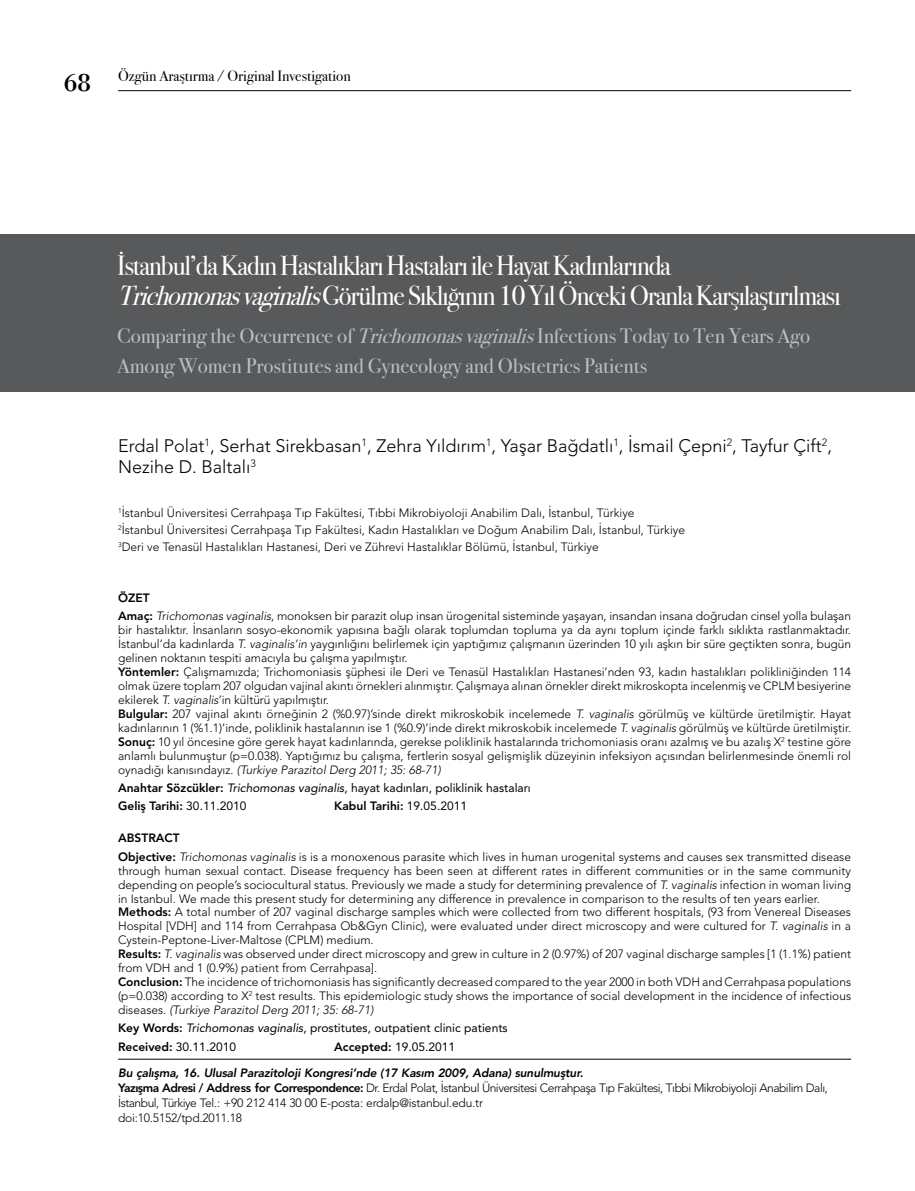
<style>
.page{position:relative;width:915px;height:1191px;background:#fff}
.page>*{position:absolute;margin:0;border:0;box-sizing:border-box;transform-origin:0 0}
.t1{font:27.75px/30px "Bodoni Svty Two ITCTT Book";letter-spacing:-.04em;color:#fff;scale:.96 1}
.t2{font:21px/30px "Bodoni Svty Two ITCTT Book";color:#bcbec0}
.t3{font:300 18px/21px "Avenir LT Std";color:#000}
.t4{font:15px "Bodoni Svty Two ITCTT Book";color:#000}
.t5{font:300 12px/14px "Avenir LT Std";color:#000}
.t6{font:300 12px/15px "Avenir LT Std";letter-spacing:-.04em;color:#000}
.t7{font:12px/18.1px "Avenir LT Std";color:#000}
.t8{font:800 12px "Avenir LT Std";color:#000}
.s1{font-family:"Bodoni";font-size:27px}
.s2{font-style:italic}
.s3{font-weight:800}
.s4{font-weight:400}
.s5{font-weight:800;font-style:italic}
</style>
<div class="page">
<hr style="left:118px;top:90px;width:732px;height:1px;background:#000">
<div style="left:0;top:234px;width:914px;height:157px;background:#58595b"></div>
<hr style="left:118px;top:1059px;width:732px;height:1px;background:#000">
<p class="t4" style="left:64px;top:64px;width:288px"><span class="s1">68</span> Özgün Araştırma / Original Investigation</p>
<h1 class="t1" style="left:117px;top:247px;width:755px">İstanbul’da Kadın Hastalıkları Hastaları ile Hayat Kadınlarında<br><span class="s2">Trichomonasvaginalis</span>Görülme Sıklığının 10 Yıl Önceki Oranla Karşılaştırılması</h1>
<h2 class="t2" style="left:117px;top:319px;width:694px">Comparing the Occurrence of <span class="s2">Trichomonasvaginalis</span>Infections Today to Ten Years Ago<br>Among Women Prostitutes and Gynecology and Obstetrics Patients</h2>
<h3 class="t3" style="left:118px;top:435px;width:715px">Erdal Polat<sup>1</sup>, Serhat Sirekbasan<sup>1</sup>, Zehra Yıldırım<sup>1</sup>, Yaşar Bağdatlı<sup>1</sup>, İsmail Çepni<sup>2</sup>, Tayfur Çift<sup>2</sup>,<br>Nezihe D. Baltalı<sup>3</sup></h3>
<p class="t5" style="left:118px;top:504px;width:568px;line-height:17.1px"><sup>1</sup>İstanbul Üniversitesi Cerrahpaşa Tıp Fakültesi, Tıbbi Mikrobiyoloji Anabilim Dalı, İstanbul, Türkiye<br><sup>2</sup>İstanbul Üniversitesi Cerrahpaşa Tıp Fakültesi, Kadın Hastalıkları ve Doğum Anabilim Dalı, İstanbul, Türkiye<br><sup>3</sup>Deri ve Tenasül Hastalıkları Hastanesi, Deri ve Zührevi Hastalıklar Bölümü, İstanbul, Türkiye</p>
<p class="t5" style="left:118px;top:589px;width:734px;line-height:18.1px"><span class="s3">ÖZET<br>Amaç:</span> <span class="s2">Trichomonas vaginalis</span>, monoksen bir parazit olup insan ürogenital sisteminde yaşayan, insandan insana doğrudan cinsel yolla bulaşan</p>
<p class="t5" style="left:118px;top:623px;width:734px">bir hastalıktır. İnsanların sosyo-ekonomik yapısına bağlı olarak toplumdan topluma ya da aynı toplum içinde farklı sıklıkta rastlanmaktadır.<br>İstanbul’da kadınlarda <span class="s2">T. vaginalis’in</span> yaygınlığını belirlemek için yaptığımız çalışmanın üzerinden 10 yılı aşkın bir süre geçtikten sonra, bugün gelinen noktanın tespiti amacıyla bu çalışma yapılmıştır.<br><span class="s3">Yöntemler:</span> Çalışmamızda; Trichomoniasis şüphesi ile Deri ve Tenasül Hastalıkları Hastanesi’nden 93, kadın hastalıkları polikliniğinden 114 olmak üzere toplam 207 olgudan vajinal akıntı örnekleri alınmıştır. Çalışmaya alınan örnekler direkt mikroskopta incelenmiş ve CPLM besiyerine ekilerek <span class="s2">T. vaginalis</span>’in kültürü yapılmıştır.<br><span class="s3">Bulgular:</span> 207 vajinal akıntı örneğinin 2 (%0.97)’sinde direkt mikroskobik incelemede <span class="s2">T. vaginalis</span> görülmüş ve kültürde üretilmiştir. Hayat kadınlarının 1 (%1.1)’inde, poliklinik hastalarının ise 1 (%0.9)’inde direkt mikroskobik incelemede <span class="s2">T. vaginalis</span> görülmüş ve kültürde üretilmiştir.<br><span class="s3">Sonuç:</span> 10 yıl öncesine göre gerek hayat kadınlarında, gerekse poliklinik hastalarında trichomoniasis oranı azalmış ve bu azalış X<sup>2</sup> testine göre anlamlı bulunmuştur (p=0.038). Yaptığımız bu çalışma, fertlerin sosyal gelişmişlik düzeyinin infeksiyon açısından belirlenmesinde önemli rol oynadığı kanısındayız. <span class="s2">(Turkiye Parazitol Derg 2011; 35: 68-71)</span></p>
<p class="t7" style="left:118px;top:779px;width:414px"><span class="s3">Anahtar Sözcükler:</span> <span class="s2">Trichomonas vaginalis</span>, hayat kadınları, poliklinik hastaları<br><span class="s3">Geliş Tarihi:</span> 30.11.2010</p>
<p class="t8" style="left:334px;top:799px;width:134px">Kabul Tarihi: <span class="s4">19.05.2011</span></p>
<p class="t5" style="left:118px;top:829px;width:734px;line-height:18.1px"><span class="s3">ABSTRACT<br>Objective:</span> <span class="s2">Trichomonas vaginalis</span> is is a monoxenous parasite which lives in human urogenital systems and causes sex transmitted disease</p>
<p class="t5" style="left:118px;top:863px;width:734px">through human sexual contact. Disease frequency has been seen at different rates in different communities or in the same community depending on people’s sociocultural status. Previously we made a study for determining prevalence of <span class="s2">T. vaginalis</span> infection in woman living in Istanbul. We made this present study for determining any difference in prevalence in comparison to the results of ten years earlier.<br><span class="s3">Methods:</span> A total number of 207 vaginal discharge samples which were collected from two different hospitals, (93 from Venereal Diseases Hospital [VDH] and 114 from Cerrahpasa Ob&amp;Gyn Clinic), were evaluated under direct microscopy and were cultured for <span class="s2">T. vaginalis</span> in a Cystein-Peptone-Liver-Maltose (CPLM) medium.<br><span class="s3">Results:</span> <span class="s2">T. vaginalis</span> was observed under direct microscopy and grew in culture in 2 (0.97%) of 207 vaginal discharge samples [1 (1.1%) patient from VDH and 1 (0.9%) patient from Cerrahpasa].<br><span class="s3">Conclusion:</span> The incidence of trichomoniasis has significantly decreased compared to the year 2000 in both VDH and Cerrahpasa populations (p=0.038) according to X<sup>2</sup> test results. This epidemiologic study shows the importance of social development in the incidence of infectious diseases. <span class="s2">(Turkiye Parazitol Derg 2011; 35: 68-71)</span></p>
<p class="t7" style="left:118px;top:1019px;width:391px"><span class="s3">Key Words:</span> <span class="s2">Trichomonas vaginalis</span>, prostitutes, outpatient clinic patients<br><span class="s3">Received:</span> 30.11.2010</p>
<p class="t7" style="left:334px;top:1037px;width:122px"><span class="s3">Accepted:</span> 19.05.2011</p>
<p class="t6" style="left:118px;top:1065px;width:711px"><span class="s5">Bu çalışma, 16. Ulusal Parazitoloji Kongresi’nde (17 Kasım 2009, Adana) sunulmuştur.<br></span><span class="s3">Yazışma Adresi / Address for Correspondence:</span> Dr. Erdal Polat, İstanbul Üniversitesi Cerrahpaşa Tıp Fakültesi, Tıbbi Mikrobiyoloji Anabilim Dalı, İstanbul, Türkiye Tel.: +90 212 414 30 00 E-posta: erdalp@istanbul.edu.tr<br>doi:10.5152/tpd.2011.18</p>
</div>
